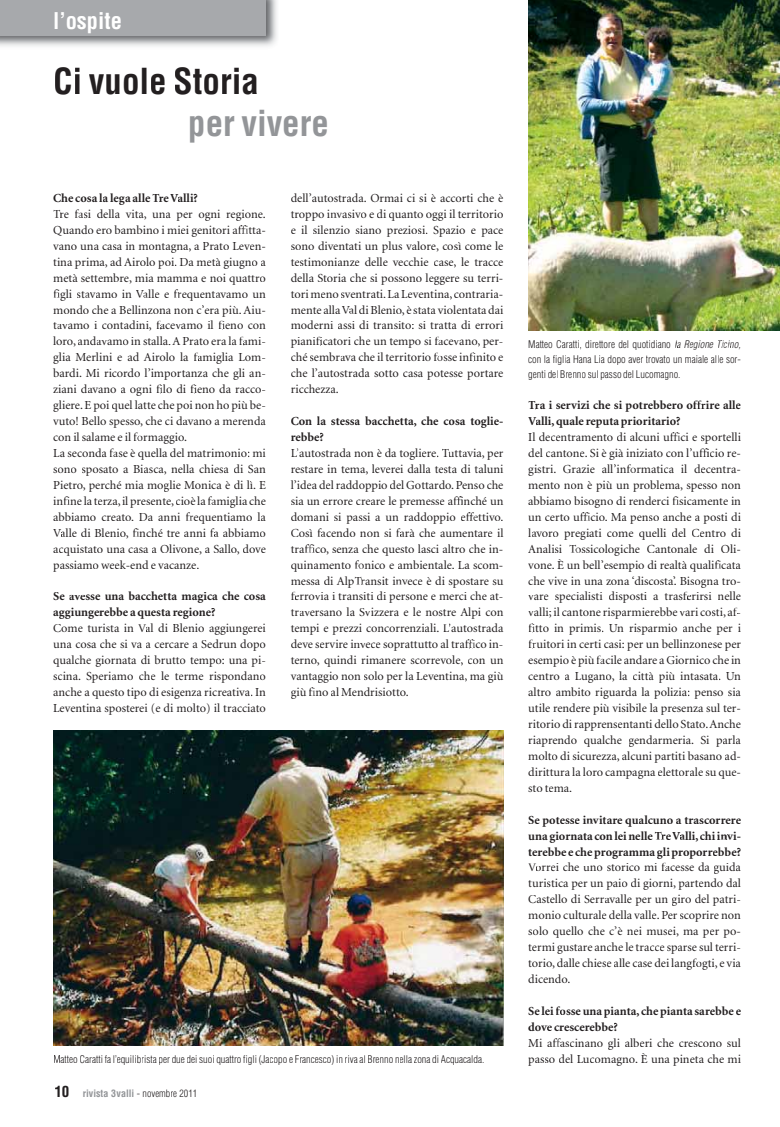
<style>
.page{position:relative;width:780px;height:1127px;background:#fff}
.page>*{position:absolute;margin:0;border:0;box-sizing:border-box;transform-origin:0 0}
.t1{font:700 condensed 35px "Helvetica";color:#231f20}
.t2{font:700 condensed 35px "Helvetica";color:#939598}
.t3{font:700 condensed 22.5px "Helvetica";color:#fff}
.t4{font:12.38px/16px "Minion";color:#231f20;text-align:justify}
.t5{font:700 12.38px/16px "Minion";color:#231f20}
.t6{font:300 condensed 10.25px/15px "Helvetica";color:#231f20;text-align:justify}
.t7{font:700 condensed 10px "Helvetica";color:#939598}
.s1{font-size:15px;color:#231f20}
.s2{font-weight:300;color:#231f20}
.s3{font-style:italic}
</style>
<div class="page">
<img style="left:0;top:0;width:277px;height:47px">
<div style="left:0;top:0;width:266px;height:35px;background:#a7a9ac"></div>
<img style="left:528px;top:0;width:251px;height:330px">
<img style="left:53px;top:730px;width:450px;height:315px">
<svg style="left:54px;top:1055px;width:6px;height:8px"></svg>
<h2 class="t3" style="left:53px;top:12px;width:70px">l’ospite</h2>
<h1 class="t1" style="left:53px;top:68px;width:207px">Ci vuole Storia</h1>
<h1 class="t2" style="left:188px;top:110px;width:142px">per vivere</h1>
<p class="t5" style="left:53px;top:191px;width:146px">Che cosa la lega alleTreValli?</p>
<p class="t4" style="left:53px;top:207px;width:214px;text-align:left">Tre fasi della vita, una per ogni regione.<br>Quando ero bambino i miei genitori affitta&shy;vano una casa in montagna, a Prato Leven&shy;tina prima, ad Airolo poi. Da metà giugno a metà settembre, mia mamma e noi quattro figli stavamo in Valle e frequentavamo un mondo che a Bellinzona non c’era più. Aiu&shy;tavamo i contadini, facevamo il fieno con loro, andavamo in stalla.A Prato era la fami&shy;glia Merlini e ad Airolo la famiglia Lom&shy;bardi. Mi ricordo l’importanza che gli an&shy;ziani davano a ogni filo di fieno da racco&shy;gliere.E poi quel latte che poi non ho più be&shy;vuto! Bello spesso, che ci davano a merenda con il salame e il formaggio.<br>La seconda fase è quella del matrimonio: mi sono sposato a Biasca, nella chiesa di San Pietro, perché mia moglie Monica è di lì. E infine la terza,il presente, cioè la famiglia che abbiamo creato. Da anni frequentiamo la Valle di Blenio, finché tre anni fa abbiamo acquistato una casa a Olivone, a Sallo, dove passiamo week-end e vacanze.</p>
<p class="t5" style="left:53px;top:589px;width:214px">Se avesse una bacchetta magica che cosa aggiungerebbe a questa regione?</p>
<p class="t4" style="left:53px;top:621px;width:214px">Come turista in Val di Blenio aggiungerei una cosa che si va a cercare a Sedrun dopo qualche giornata di brutto tempo: una pi&shy;scina. Speriamo che le terme rispondano anche a questo tipo di esigenza ricreativa. In Leventina sposterei (e di molto) il tracciato</p>
<p class="t4" style="left:291px;top:191px;width:214px">dell’autostrada. Ormai ci si è accorti che è troppo invasivo e di quanto oggi il territorio e il silenzio siano preziosi. Spazio e pace sono diventati un plus valore, così come le testimonianze delle vecchie case, le tracce della Storia che si possono leggere su terri&shy;tori meno sventrati.La Leventina, contraria&shy;mente allaVal diBlenio, è stata violentata dai moderni assi di transito: si tratta di errori pianificatori che un tempo si facevano, per&shy;ché sembrava che il territorio fosse infinito e che l’autostrada sotto casa potesse portare ricchezza.</p>
<p class="t5" style="left:291px;top:414px;width:214px">Con la stessa bacchetta, che cosa toglie&shy;rebbe?</p>
<p class="t4" style="left:291px;top:446px;width:214px">L’autostrada non è da togliere. Tuttavia, per restare in tema, leverei dalla testa di taluni l’idea del raddoppio del Gottardo.Penso che sia un errore creare le premesse affinché un domani si passi a un raddoppio effettivo.<br>Così facendo non si farà che aumentare il traffico, senza che questo lasci altro che in&shy;quinamento fonico e ambientale. La scom&shy;messa di AlpTransit invece è di spostare su ferrovia i transiti di persone e merci che at&shy;traversano la Svizzera e le nostre Alpi con tempi e prezzi concorrenziali. L’autostrada deve servire invece soprattutto al traffico in&shy;terno, quindi rimanere scorrevole, con un vantaggio non solo per la Leventina, ma giù giù fino al Mendrisiotto.</p>
<p class="t6" style="left:61px;top:1052px;width:425px">atteo Caratti fa l’equilibrista per due dei suoi quattro figli (Jacopo e Francesco) in riva al Brenno nella zona di Acquacalda.</p>
<p class="t7" style="left:54px;top:1089px;width:144px"><span class="s1">10</span> rivista 3valli <span class="s2">- novembre 2011</span></p>
<p class="t6" style="left:528px;top:338px;width:214px">Matteo Caratti, direttore del quotidiano <span class="s3">la Regione Ticino, </span>con la figlia Hana Lia dopo aver trovato un maiale alle sor&shy;genti del Brenno sul passo del Lucomagno.</p>
<p class="t5" style="left:528px;top:398px;width:214px">Tra i servizi che si potrebbero offrire alle<br>Valli,quale reputa prioritario?</p>
<p class="t4" style="left:528px;top:430px;width:214px">Il decentramento di alcuni uffici e sportelli del cantone. Si è già iniziato con l’ufficio re&shy;gistri. Grazie all’informatica il decentra&shy;mento non è più un problema, spesso non abbiamo bisogno di renderci fisicamente in un certo ufficio. Ma penso anche a posti di lavoro pregiati come quelli del Centro di Analisi Tossicologiche Cantonale di Oli&shy;vone. È un bell’esempio di realtà qualificata che vive in una zona ‘discosta’. Bisogna tro&shy;vare specialisti disposti a trasferirsi nelle valli; il cantone risparmierebbe vari costi, af&shy;fitto in primis. Un risparmio anche per i fruitori in certi casi: per un bellinzonese per esempio è più facile andare a Giornico che in centro a Lugano, la città più intasata. Un altro ambito riguarda la polizia: penso sia utile rendere più visibile la presenza sul ter&shy;ritorio dirapprensentanti dello Stato.Anche riaprendo qualche gendarmeria. Si parla molto di sicurezza, alcuni partiti basano ad&shy;dirittura la loro campagna elettorale su que&shy;sto tema.</p>
<p class="t5" style="left:528px;top:813px;width:214px;text-align:justify">Se potesse invitare qualcuno a trascorrere una giornata conleinelleTreValli,chiinvi&shy;terebbe e che programma gli proporrebbe?</p>
<p class="t4" style="left:528px;top:860px;width:214px">Vorrei che uno storico mi facesse da guida turistica per un paio di giorni, partendo dal Castello di Serravalle per un giro del patri&shy;monio culturale della valle.Per scoprire non solo quello che c’è nei musei, ma per po&shy;termi gustare anche le tracce sparse sul terri&shy;torio,dalle chiese alle case dei langfogti, e via dicendo.</p>
<p class="t5" style="left:528px;top:1004px;width:214px">Se leifosse una pianta, che pianta sarebbe e dove crescerebbe?</p>
<p class="t4" style="left:528px;top:1036px;width:214px">Mi affascinano gli alberi che crescono sul passo del Lucomagno. È una pineta che mi</p>
</div>
